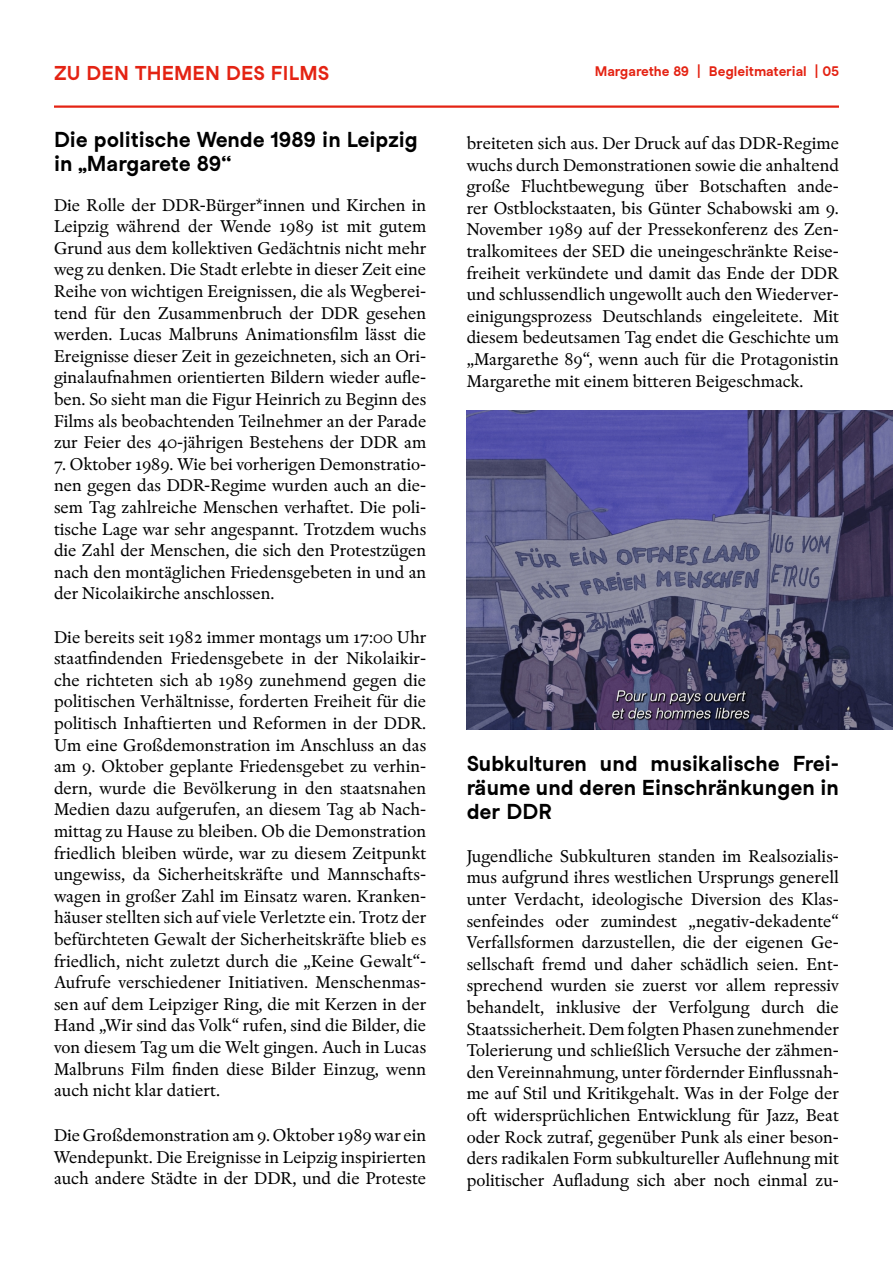
<style>
.page{position:relative;width:893px;height:1263px;background:#fff}
.page>*{position:absolute;margin:0;border:0;box-sizing:border-box;transform-origin:0 0}
.t1{font:700 21px/24px "Studio Feixen Sans DOK";color:#000;text-align:justify}
.t2{font:700 19.5px "Studio Feixen Sans DOK";letter-spacing:.01em;color:#e42313}
.t3{font:18px/21.6px "Rongel";color:#000;text-align:justify}
.t4{font:700 13.5px "Studio Feixen Sans DOK";color:#e42313}
</style>
<div class="page">
<hr style="left:54px;top:105px;width:785px;height:3px;background:#e42313">
<img style="left:467px;top:410px;width:426px;height:319px">
<p class="t2" style="left:54px;top:61px;width:277px">ZU DEN THEMEN DES FILMS</p>
<p class="t4" style="left:595px;top:63px;width:246px">Margarethe 89 | Begleitmaterial | 05</p>
<p class="t1" style="left:54px;top:128px;width:365px">Die politische Wende 1989 in Leipzig in „Margarete 89“</p>
<p class="t3" style="left:54px;top:195px;width:374px">Die Rolle der DDR-Bürger*innen und Kirchen in Leipzig während der Wende 1989 ist mit gutem Grund aus dem kollektiven Gedächtnis nicht mehr weg zu denken. Die Stadt erlebte in dieser Zeit eine Reihe von wichtigen Ereignissen, die als Wegberei&shy;tend für den Zusammenbruch der DDR gesehen werden. Lucas Malbruns Animationsfilm lässt die Ereignisse dieser Zeit in gezeichneten, sich an Ori&shy;ginalaufnahmen orientierten Bildern wieder aufle&shy;ben. So sieht man die Figur Heinrich zu Beginn des Films als beobachtenden Teilnehmer an der Parade zur Feier des 40-jährigen Bestehens der DDR am</p>
<p class="t3" style="left:54px;top:454px;width:374px">7. Oktober 1989. Wie bei vorherigen Demonstratio&shy;nen gegen das DDR-Regime wurden auch an die&shy;sem Tag zahlreiche Menschen verhaftet. Die poli&shy;tische Lage war sehr angespannt. Trotzdem wuchs die Zahl der Menschen, die sich den Protestzügen nach den montäglichen Friedensgebeten in und an der Nicolaikirche anschlossen.</p>
<p class="t3" style="left:54px;top:627px;width:374px">Die bereits seit 1982 immer montags um 17:00 Uhr staatfindenden Friedensgebete in der Nikolaikir&shy;che richteten sich ab 1989 zunehmend gegen die politischen Verhältnisse, forderten Freiheit für die politisch Inhaftierten und Reformen in der DDR.<br>Um eine Großdemonstration im Anschluss an das am 9. Oktober geplante Friedensgebet zu verhin&shy;dern, wurde die Bevölkerung in den staatsnahen Medien dazu aufgerufen, an diesem Tag ab Nach&shy;mittag zu Hause zu bleiben. Ob die Demonstration friedlich bleiben würde, war zu diesem Zeitpunkt ungewiss, da Sicherheitskräfte und Mannschafts&shy;wagen in großer Zahl im Einsatz waren. Kranken&shy;häuser stellten sich auf viele Verletzte ein. Trotz der befürchteten Gewalt der Sicherheitskräfte blieb es friedlich, nicht zuletzt durch die „Keine Gewalt“- Aufrufe verschiedener Initiativen. Menschenmas&shy;sen auf dem Leipziger Ring, die mit Kerzen in der Hand „Wir sind das Volk“ rufen, sind die Bilder, die von diesem Tag um die Welt gingen. Auch in Lucas Malbruns Film finden diese Bilder Einzug, wenn auch nicht klar datiert.</p>
<p class="t3" style="left:54px;top:1125px;width:374px">Die Großdemonstration am 9. Oktober 1989 war ein Wendepunkt. Die Ereignisse in Leipzig inspirierten auch andere Städte in der DDR, und die Proteste</p>
<p class="t3" style="left:467px;top:133px;width:374px">breiteten sich aus. Der Druck auf das DDR-Regime wuchs durch Demonstrationen sowie die anhaltend große Fluchtbewegung über Botschaften ande&shy;rer Ostblockstaaten, bis Günter Schabowski am 9.<br>November 1989 auf der Pressekonferenz des Zen&shy;tralkomitees der SED die uneingeschränkte Reise&shy;freiheit verkündete und damit das Ende der DDR und schlussendlich ungewollt auch den Wiederver&shy;einigungsprozess Deutschlands eingeleitete. Mit diesem bedeutsamen Tag endet die Geschichte um „Margarethe 89“, wenn auch für die Protagonistin Margarethe mit einem bitteren Beigeschmack.</p>
<p class="t1" style="left:467px;top:751px;width:374px">Subkulturen und musikalische Frei&shy;räume und deren Einschränkungen in der DDR</p>
<p class="t3" style="left:467px;top:846px;width:374px">Jugendliche Subkulturen standen im Realsozialis&shy;mus aufgrund ihres westlichen Ursprungs generell unter Verdacht, ideologische Diversion des Klas&shy;senfeindes oder zumindest „negativ-dekadente“ Verfallsformen darzustellen, die der eigenen Ge&shy;sellschaft fremd und daher schädlich seien. Ent&shy;sprechend wurden sie zuerst vor allem repressiv behandelt, inklusive der Verfolgung durch die Staatssicherheit. Dem folgten Phasen zunehmender Tolerierung und schließlich Versuche der zähmen&shy;den Vereinnahmung, unter fördernder Einflussnah&shy;me auf Stil und Kritikgehalt. Was in der Folge der oft widersprüchlichen Entwicklung für Jazz, Beat oder Rock zutraf, gegenüber Punk als einer beson&shy;ders radikalen Form subkultureller Auflehnung mit politischer Aufladung sich aber noch einmal zu-</p>
</div>
